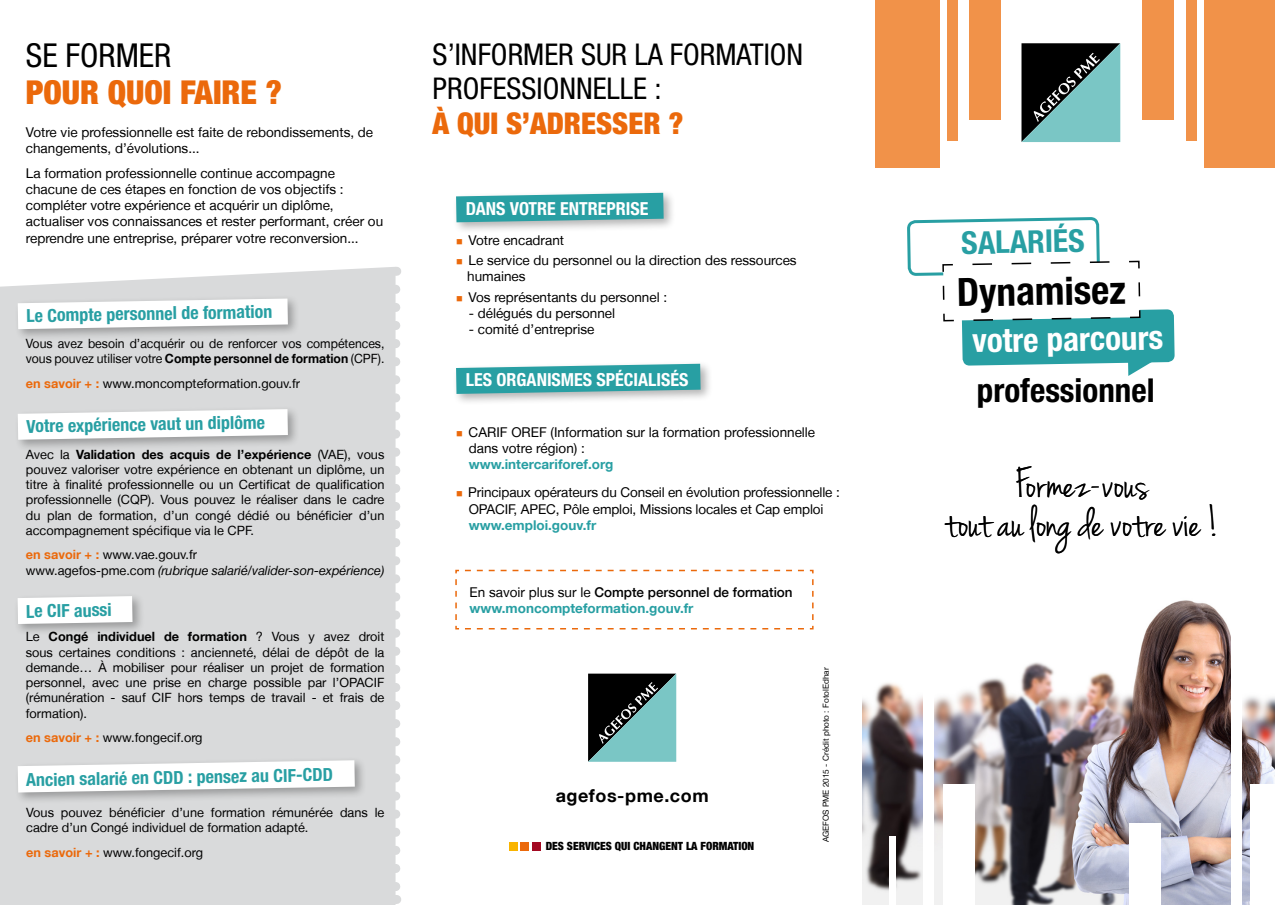
<style>
.page{position:relative;width:1275px;height:905px;background:#fff}
.page>*{position:absolute;margin:0;border:0;box-sizing:border-box;transform-origin:0 0}
.t1{font:45px "Jenna Sue";color:#000}
.t2{font:700 condensed 39px "Helvetica Neue LT Std";color:#000}
.t3{font:900 condensed 33px "Helvetica Neue LT Std";color:#eb690b}
.t4{font:700 condensed 33px "Helvetica Neue LT Std";color:#fff}
.t5{font:700 condensed 33px "Helvetica Neue LT Std";color:#000}
.t6{font:condensed 33px "Helvetica Neue LT Std";color:#000}
.t7{font:700 condensed 31.5px "Helvetica Neue LT Std";color:#289fa3}
.t8{font:condensed 30px "Helvetica Neue LT Std";color:#000}
.t9{font:900 condensed 30px "Helvetica Neue LT Std";color:#eb690b}
.t10{font:700 condensed 18px "Helvetica Neue LT Std";color:#289fa3}
.t11{font:700 condensed 18px "Helvetica Neue LT Std";color:#fff}
.t12{font:700 18px "Helvetica Neue LT";letter-spacing:.03em;color:#000}
.t13{font:13.5px/16.2px "Helvetica Neue LT";color:#000}
.t14{font:700 13.5px "Helvetica Neue LT";color:#289fa3}
.t15{font:500 13.5px "Helvetica Neue LT";color:#000}
.t16{font:12.75px/15.3px "Helvetica Neue LT";color:#000;text-align:justify}
.t17{font:12.75px/15.3px "Helvetica Neue LT";color:#000;scale:.96 1}
.t18{font:italic 12.75px "Helvetica Neue LT";color:#000}
.t19{font:900 condensed 11.4px "Helvetica Neue LT Std";color:#000}
.t20{font:8.25px "Helvetica Neue LT";color:#000}
.s1{font-weight:700}
.s2{font-weight:700;color:#eb690b}
.s3{font-style:normal}
.s4{color:#eb690b}
.s5{font-weight:400}
</style>
<div class="page">
<div style="left:0;top:267px;width:396px;height:638px;background:#d9dadb"></div>
<div style="left:14px;top:756px;width:353px;height:49px;background:#000;opacity:.3"></div>
<svg style="left:18px;top:760px;width:337px;height:32px"></svg>
<div style="left:521px;top:842px;width:8px;height:9px;background:#eb690b"></div>
<div style="left:532px;top:842px;width:9px;height:9px;background:#a30922"></div>
<div style="left:509px;top:842px;width:9px;height:9px;background:#f9b400"></div>
<div style="left:14px;top:405px;width:286px;height:47px;background:#000;opacity:.3"></div>
<svg style="left:18px;top:409px;width:270px;height:31px"></svg>
<div style="left:14px;top:592px;width:131px;height:44px;background:#000;opacity:.3"></div>
<svg style="left:18px;top:596px;width:115px;height:28px"></svg>
<svg style="left:588px;top:674px;width:88px;height:88px;background:#476d6d"></svg>
<div style="left:452px;top:189px;width:224px;height:46px;background:#000;opacity:.3"></div>
<svg style="left:456px;top:193px;width:208px;height:29px;background:#3ca5a9"></svg>
<div style="left:452px;top:360px;width:261px;height:46px;background:#000;opacity:.3"></div>
<svg style="left:456px;top:364px;width:245px;height:30px;background:#41a7ab"></svg>
<svg style="left:391px;top:289px;width:9px;height:615px"></svg>
<svg style="left:1021px;top:43px;width:99px;height:99px;background:#476d6c"></svg>
<img style="left:862px;top:600px;width:413px;height:305px">
<div style="left:947px;top:0;width:11px;height:141px;background:#f19249"></div>
<div style="left:875px;top:0;width:65px;height:168px;background:#f19249"></div>
<div style="left:969px;top:0;width:32px;height:120px;background:#f19249"></div>
<div style="left:1186px;top:0;width:10px;height:141px;background:#f19249"></div>
<div style="left:1204px;top:0;width:71px;height:168px;background:#f19249"></div>
<div style="left:1142px;top:0;width:32px;height:120px;background:#f19249"></div>
<svg style="left:907px;top:218px;width:268px;height:158px"></svg>
<div style="left:923px;top:630px;width:10px;height:275px;background:#fff"></div>
<div style="left:889px;top:836px;width:7px;height:69px;background:#fff"></div>
<div style="left:943px;top:784px;width:31px;height:121px;background:#fff"></div>
<div style="left:1231px;top:585px;width:11px;height:320px;background:#fff"></div>
<div style="left:1250px;top:784px;width:25px;height:121px;background:#fff"></div>
<div style="left:1129px;top:823px;width:32px;height:82px;background:#fff"></div>
<svg style="left:455px;top:569px;width:359px;height:61px"></svg>
<div style="left:14px;top:295px;width:286px;height:46px;background:#000;opacity:.3"></div>
<svg style="left:18px;top:299px;width:270px;height:30px"></svg>
<svg style="left:0;top:898px;width:7px;height:7px"></svg>
<svg style="left:136px;top:872px;width:9px;height:33px"></svg>
<p class="t6" style="left:26px;top:36px;width:147px">SE FORMER</p>
<p class="t3" style="left:26px;top:72px;width:258px">POUR QUOI FAIRE ?</p>
<p class="t13" style="left:26px;top:124px;width:349px">Votre vie professionnelle est faite de rebondissements, de changements, d’évolutions...</p>
<p class="t13" style="left:26px;top:165px;width:359px">La formation professionnelle continue accompagne chacune de ces étapes en fonction de vos objectifs : compléter votre expérience et acquérir un diplôme, actualiser vos connaissances et rester performant, créer ou reprendre une entreprise, préparer votre reconversion...</p>
<p class="t10" style="left:26px;top:305px;width:248px;rotate:-1deg">Le Compte personnel de formation</p>
<p class="t17" style="left:26px;top:336px;width:375px">Vous avez besoin d’acquérir ou de renforcer vos compétences, vous pouvez utiliser votre <span class="s1">Compte personnel de formation</span> (CPF).</p>
<p class="t16" style="left:26px;top:375px;width:276px"><span class="s2">en savoir + :</span> www.moncompteformation.gouv.fr</p>
<p class="t10" style="left:26px;top:415px;width:240px;rotate:-1deg">Votre expérience vaut un diplôme</p>
<p class="t16" style="left:26px;top:446px;width:360px">Avec la <span class="s1">Validation des acquis de l’expérience</span> (VAE), vous pouvez valoriser votre expérience en obtenant un diplôme, un titre à finalité professionnelle ou un Certificat de qualification professionnelle (CQP). Vous pouvez le réaliser dans le cadre du plan de formation, d’un congé dédié ou bénéficier d’un accompagnement spécifique via le CPF.</p>
<p class="t16" style="left:26px;top:547px;width:173px"><span class="s2">en savoir + :</span> www.vae.gouv.fr</p>
<p class="t18" style="left:26px;top:562px;width:360px"><span class="s3">www.agefos-pme.com</span> (rubrique salarié/valider-son-expérience)</p>
<p class="t10" style="left:26px;top:600px;width:87px;rotate:-1deg">Le CIF aussi</p>
<p class="t16" style="left:26px;top:629px;width:360px">Le <span class="s1">Congé individuel de formation</span> ? Vous y avez droit sous certaines conditions : ancienneté, délai de dépôt de la demande… À mobiliser pour réaliser un projet de formation personnel, avec une prise en charge possible par l’OPACIF (rémunération - sauf CIF hors temps de travail - et frais de formation).</p>
<p class="t16" style="left:26px;top:730px;width:178px"><span class="s2">en savoir + :</span> www.fongecif.org</p>
<p class="t10" style="left:26px;top:769px;width:309px;rotate:-1deg">Ancien salarié en CDD : pensez au CIF-CDD</p>
<p class="t16" style="left:26px;top:805px;width:360px">Vous pouvez bénéficier d’une formation rémunérée dans le cadre d’un Congé individuel de formation adapté.</p>
<p class="t16" style="left:26px;top:844px;width:178px"><span class="s2">en savoir + :</span> www.fongecif.org</p>
<p class="t8" style="left:433px;top:37px;width:372px">S’INFORMER SUR LA FORMATION</p>
<p class="t8" style="left:433px;top:71px;width:230px">PROFESSIONNELLE :</p>
<p class="t9" style="left:433px;top:104px;width:252px">À QUI S’ADRESSER ?</p>
<p class="t11" style="left:466px;top:197px;width:184px">DANS VOTRE ENTREPRISE</p>
<p class="t13" style="left:456px;top:232px;width:110px"><span class="s4">■</span> Votre encadrant</p>
<p class="t13" style="left:467px;top:252px;width:331px;text-indent:-11px"><span class="s4">■</span> Le service du personnel ou la direction des ressources humaines</p>
<p class="t13" style="left:456px;top:289px;width:213px"><span class="s4">■</span> Vos représentants du personnel :</p>
<p class="t13" style="left:469px;top:305px;width:148px">- délégués du personnel</p>
<p class="t13" style="left:469px;top:321px;width:127px">- comité d’entreprise</p>
<p class="t11" style="left:466px;top:369px;width:224px">LES ORGANISMES SPÉCIALISÉS</p>
<p class="t13" style="left:456px;top:424px;width:361px"><span class="s4">■</span> CARIF OREF (Information sur la formation professionnelle</p>
<p class="t13" style="left:469px;top:440px;width:118px">dans votre région) :</p>
<p class="t14" style="left:469px;top:456px;width:146px">www.intercariforef.org</p>
<p class="t13" style="left:456px;top:484px;width:385px"><span class="s4">■</span> Principaux opérateurs du Conseil en évolution professionnelle :</p>
<p class="t13" style="left:469px;top:501px;width:356px">OPACIF, APEC, Pôle emploi, Missions locales et Cap emploi</p>
<p class="t14" style="left:469px;top:517px;width:129px">www.emploi.gouv.fr</p>
<p class="t15" style="left:469px;top:584px;width:325px"><span class="s5">En savoir plus sur le</span> Compte personnel de formation</p>
<p class="t14" style="left:469px;top:600px;width:225px">www.moncompteformation.gouv.fr</p>
<p class="t12" style="left:556px;top:784px;width:154px">agefos-pme.com</p>
<p class="t19" style="left:546px;top:839px;width:210px">DES SERVICES QUI CHANGENT LA FORMATION</p>
<p class="t20" style="left:821px;top:842px;width:176px;rotate:-90deg">AGEFOS PME 2015 - Crédit photo : FotolEdhar</p>
<p class="t7" style="left:961px;top:224px;width:125px;rotate:-1deg">salariés</p>
<p class="t2" style="left:956px;top:269px;width:170px;rotate:-1deg">Dynamisez</p>
<p class="t4" style="left:972px;top:321px;width:193px;rotate:-1deg">votre parcours</p>
<p class="t5" style="left:977px;top:370px;width:179px">professionnel</p>
<p class="t1" style="left:1015px;top:458px;width:134px">Formez-vous</p>
<p class="t1" style="left:945px;top:497px;width:276px">tout au long de votre vie !</p>
</div>
